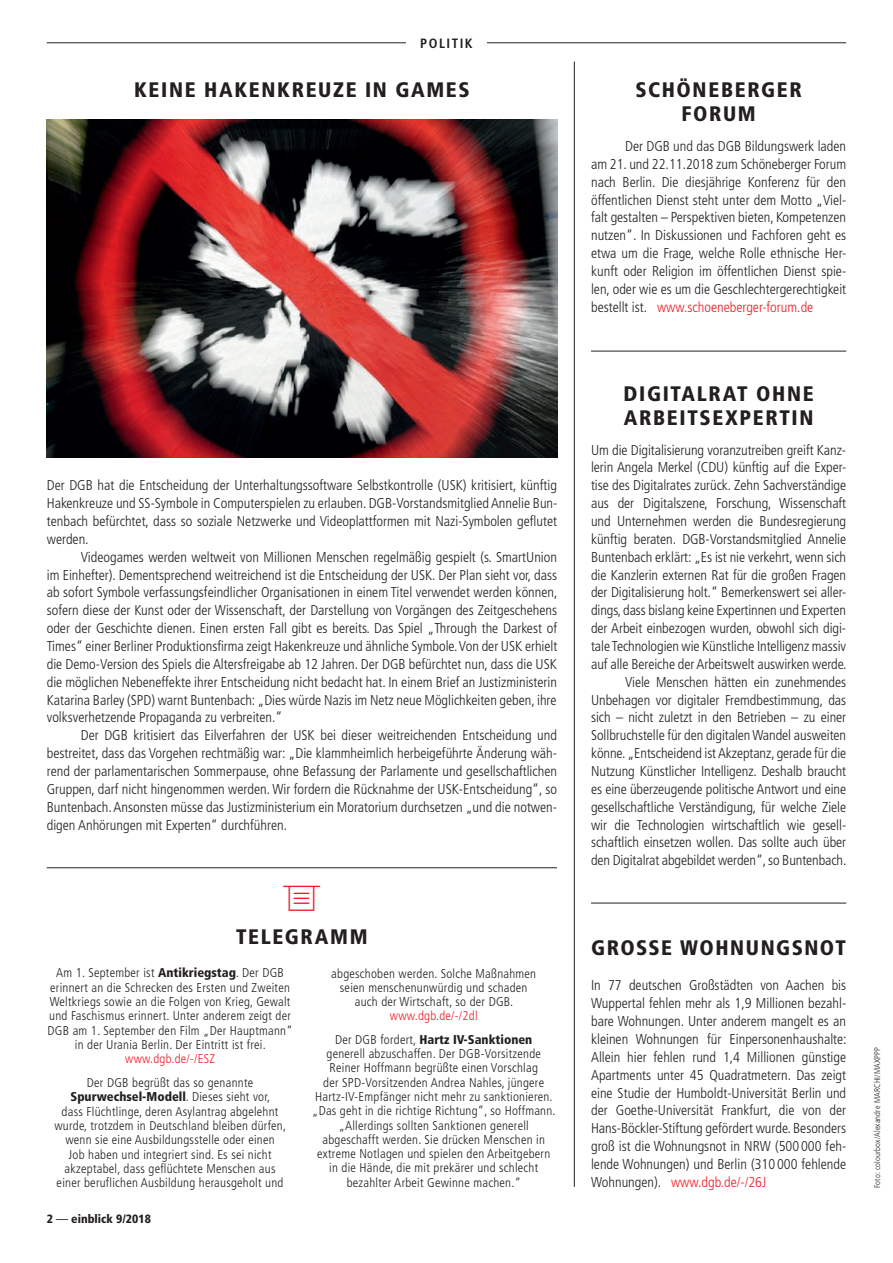
<style>
.page{position:relative;width:893px;height:1263px;background:#fff}
.page>*{position:absolute;margin:0;border:0;box-sizing:border-box;transform-origin:0 0}
.t1{font:900 condensed 21px/23.9px "Frutiger";letter-spacing:.08em;color:#231f20;text-align:center}
.t2{font:300 condensed 14.25px/17.9px "Frutiger";letter-spacing:-.005em;color:#231f20;text-align:justify}
.t3{font:700 condensed 13.5px "Frutiger";letter-spacing:.11em;color:#231f20}
.t4{font:300 condensed 12.75px/14.2px "Frutiger";letter-spacing:.02em;color:#231f20;text-align:center}
.t5{font:900 condensed 12.75px/23.4px "Frutiger";color:#231f20;text-align:center}
.t6{font:300 condensed 12.75px "Frutiger";letter-spacing:.02em;color:#ee1c28}
.t7{font:900 condensed 12px "Frutiger";color:#231f20}
.t8{font:300 condensed 8.25px "Frutiger";letter-spacing:.02em;color:#231f20}
.s1{font-weight:900}
.s2{font-weight:300;color:#ee1c28}
.s3{font-weight:300}
.s4{font-weight:400}
.s5{color:#ee1c28}
</style>
<div class="page">
<hr style="left:574px;top:62px;width:1px;height:1125px;background:#231f20">
<img style="left:47px;top:119px;width:510px;height:338px">
<hr style="left:47px;top:867px;width:510px;height:1px;background:#231f20">
<hr style="left:591px;top:351px;width:255px;height:1px;background:#231f20">
<hr style="left:591px;top:903px;width:255px;height:1px;background:#231f20">
<hr style="left:47px;top:43px;width:799px;height:1px;background:#231f20">
<div style="left:406px;top:35px;width:81px;height:13px;background:#fff"></div>
<p class="t3" style="left:420px;top:36px;width:54px">Politik</p>
<h1 class="t1" style="left:134px;top:78px;width:335px">KEINE HAKENKREUZE IN GAMES</h1>
<p class="t2" style="left:47px;top:477px;width:512px">Der DGB hat die Entscheidung der Unterhaltungssoftware Selbstkontrolle (USK) kritisiert, künftig Hakenkreuze und SS-Symbole in Computerspielen zu erlauben. DGB-Vorstandsmitglied Annelie Bun&shy;tenbach befürchtet, dass so soziale Netzwerke und Videoplattformen mit Nazi-Symbolen geflutet werden.</p>
<p class="t2" style="left:47px;top:548px;width:512px;text-indent:34px">Videogames werden weltweit von Millionen Menschen regelmäßig gespielt (s. SmartUnion im Einhefter). Dementsprechend weitreichend ist die Entscheidung der USK. Der Plan sieht vor, dass ab sofort Symbole verfassungsfeindlicher Organisationen in einem Titel verwendet werden können, sofern diese der Kunst oder der Wissenschaft, der Darstellung von Vorgängen des Zeitgeschehens oder der Geschichte dienen. Einen ersten Fall gibt es bereits. Das Spiel „Through the Darkest of Times“ einer Berliner Produktionsfirma zeigt Hakenkreuze und ähnliche Symbole. Von der USK erhielt die Demo-Version des Spiels die Altersfreigabe ab 12 Jahren. Der DGB befürchtet nun, dass die USK die möglichen Nebeneffekte ihrer Entscheidung nicht bedacht hat. In einem Brief an Justizministerin Katarina Barley (SPD) warnt Buntenbach: „Dies würde Nazis im Netz neue Möglichkeiten geben, ihre volksverhetzende Propaganda zu verbreiten.“</p>
<p class="t2" style="left:47px;top:727px;width:512px;text-indent:34px">Der DGB kritisiert das Eilverfahren der USK bei dieser weitreichenden Entscheidung und bestreitet, dass das Vorgehen rechtmäßig war: „Die klammheimlich herbeigeführte Änderung wäh&shy;rend der parlamentarischen Sommerpause, ohne Befassung der Parlamente und gesellschaftlichen Gruppen, darf nicht hingenommen werden. Wir fordern die Rücknahme der USK-Entscheidung“, so Buntenbach. Ansonsten müsse das Justizministerium ein Moratorium durchsetzen „und die notwen&shy;digen Anhörungen mit Experten“ durchführen.</p>
<h1 class="t1" style="left:236px;top:925px;width:133px">TELEGRAMM</h1>
<p class="t4" style="left:48px;top:966px;width:246px">Am 1. September ist <span class="s1">ANTIKRIEGSTAG</span>. Der DGB erinnert an die Schrecken des Ersten und Zweiten Weltkriegs sowie an die Folgen von Krieg, Gewalt und Faschismus erinnert. Unter anderem zeigt der DGB am 1. September den Film „Der Hauptmann“ in der Urania Berlin. Der Eintritt ist frei.</p>
<p class="t6" style="left:125px;top:1051px;width:91px">www.dgb.de/-/ESZ</p>
<p class="t4" style="left:54px;top:1075px;width:233px">Der DGB begrüßt das so genannte <span class="s1">SPURWECHSEL-MODELL</span>. Dieses sieht vor,<br>dass Flüchtlinge, deren Asylantrag abgelehnt wurde, trotzdem in Deutschland bleiben dürfen, wenn sie eine Ausbildungsstelle oder einen<br>Job haben und integriert sind. Es sei nicht akzeptabel, dass geflüchtete Menschen aus einer beruflichen Ausbildung herausgeholt und</p>
<p class="t4" style="left:331px;top:966px;width:206px">abgeschoben werden. Solche Maßnahmen seien menschenunwürdig und schaden auch der Wirtschaft, so der DGB.</p>
<p class="t5" style="left:335px;top:1004px;width:199px"><span class="s2">www.dgb.de/-/2dl<br></span><span class="s3">Der DGB fordert,</span> HARTZ IV-SANKTIONEN</p>
<p class="t4" style="left:312px;top:1047px;width:245px">generell abzuschaffen. Der DGB-Vorsitzende Reiner Hoffmann begrüßte einen Vorschlag<br>der SPD-Vorsitzenden Andrea Nahles, jüngere Hartz-IV-Empfänger nicht mehr zu sanktionieren. „Das geht in die richtige Richtung“, so Hoffmann. „Allerdings sollten Sanktionen generell abgeschafft werden. Sie drücken Menschen in extreme Notlagen und spielen den Arbeitgebern in die Hände, die mit prekärer und schlecht bezahlter Arbeit Gewinne machen.“</p>
<p class="t7" style="left:47px;top:1211px;width:106px">2 <span class="s4">—</span> EINBLICK 9/2018</p>
<h1 class="t1" style="left:635px;top:78px;width:168px">SCHÖNEBERGER<br>FORUM</h1>
<p class="t2" style="left:591px;top:137px;width:257px;text-indent:34px">Der DGB und das DGB Bildungswerk laden am 21. und 22.11.2018 zum Schöneberger Forum nach Berlin. Die diesjährige Konferenz für den öffentlichen Dienst steht unter dem Motto „Viel&shy;falt gestalten – Perspektiven bieten, Kompetenzen nutzen“. In Diskussionen und Fachforen geht es etwa um die Frage, welche Rolle ethnische Her&shy;kunft oder Religion im öffentlichen Dienst spie&shy;len, oder wie es um die Geschlechtergerechtigkeit bestellt ist. <span class="s5">www.schoeneberger-forum.de</span></p>
<h1 class="t1" style="left:624px;top:382px;width:191px;text-align:left">DIGITALRAT OHNE<br>ARBEITSEXPERTIN</h1>
<p class="t2" style="left:591px;top:441px;width:257px;text-align:right">Um die Digitalisierung voranzutreiben greift Kanz&shy;lerin Angela Merkel (CDU) künftig auf die Exper&shy;tise des Digitalrates zurück. Zehn Sachverständige aus der Digitalszene, Forschung, Wissenschaft und Unternehmen werden die Bundesregierung künftig beraten. DGB-Vorstandsmitglied Annelie Buntenbach erklärt: „Es ist nie verkehrt, wenn sich die Kanzlerin externen Rat für die großen Fragen der Digitalisierung holt.“ Bemerkenswert sei aller&shy;dings, dass bislang keine Expertinnen und Experten der Arbeit einbezogen wurden, obwohl sich digi&shy;tale Technologien wie Künstliche Intelligenz massiv auf alle Bereiche der Arbeitswelt auswirken werde.<br>Viele Menschen hätten ein zunehmendes Unbehagen vor digitaler Fremdbestimmung, das sich – nicht zuletzt in den Betrieben – zu einer Sollbruchstelle für den digitalen Wandel ausweiten könne. „Entscheidend ist Akzeptanz, gerade für die Nutzung Künstlicher Intelligenz. Deshalb braucht es eine überzeugende politische Antwort und eine gesellschaftliche Verständigung, für welche Ziele wir die Technologien wirtschaftlich wie gesell&shy;schaftlich einsetzen wollen. Das sollte auch über den Digitalrat abgebildet werden“, so Buntenbach.</p>
<h1 class="t1" style="left:591px;top:935px;width:256px">GROSSE WOHNUNGSNOT</h1>
<p class="t2" style="left:591px;top:977px;width:257px">In 77 deutschen Großstädten von Aachen bis Wuppertal fehlen mehr als 1,9 Millionen bezahl&shy;bare Wohnungen. Unter anderem mangelt es an kleinen Wohnungen für Einpersonenhaushalte:<br>Allein hier fehlen rund 1,4 Millionen günstige Apartments unter 45 Quadratmetern. Das zeigt eine Studie der Humboldt-Universität Berlin und der Goethe-Universität Frankfurt, die von der Hans-Böckler-Stiftung gefördert wurde. Besonders groß ist die Wohnungsnot in NRW (500 000 feh&shy;lende Wohnungen) und Berlin (310 000 fehlende Wohnungen). <span class="s5">www.dgb.de/-/26J</span></p>
<p class="t8" style="left:872px;top:1188px;width:142px;rotate:-90deg">Foto: colourbox/Alexandre MARCHI/MAXPPP</p>
</div>
